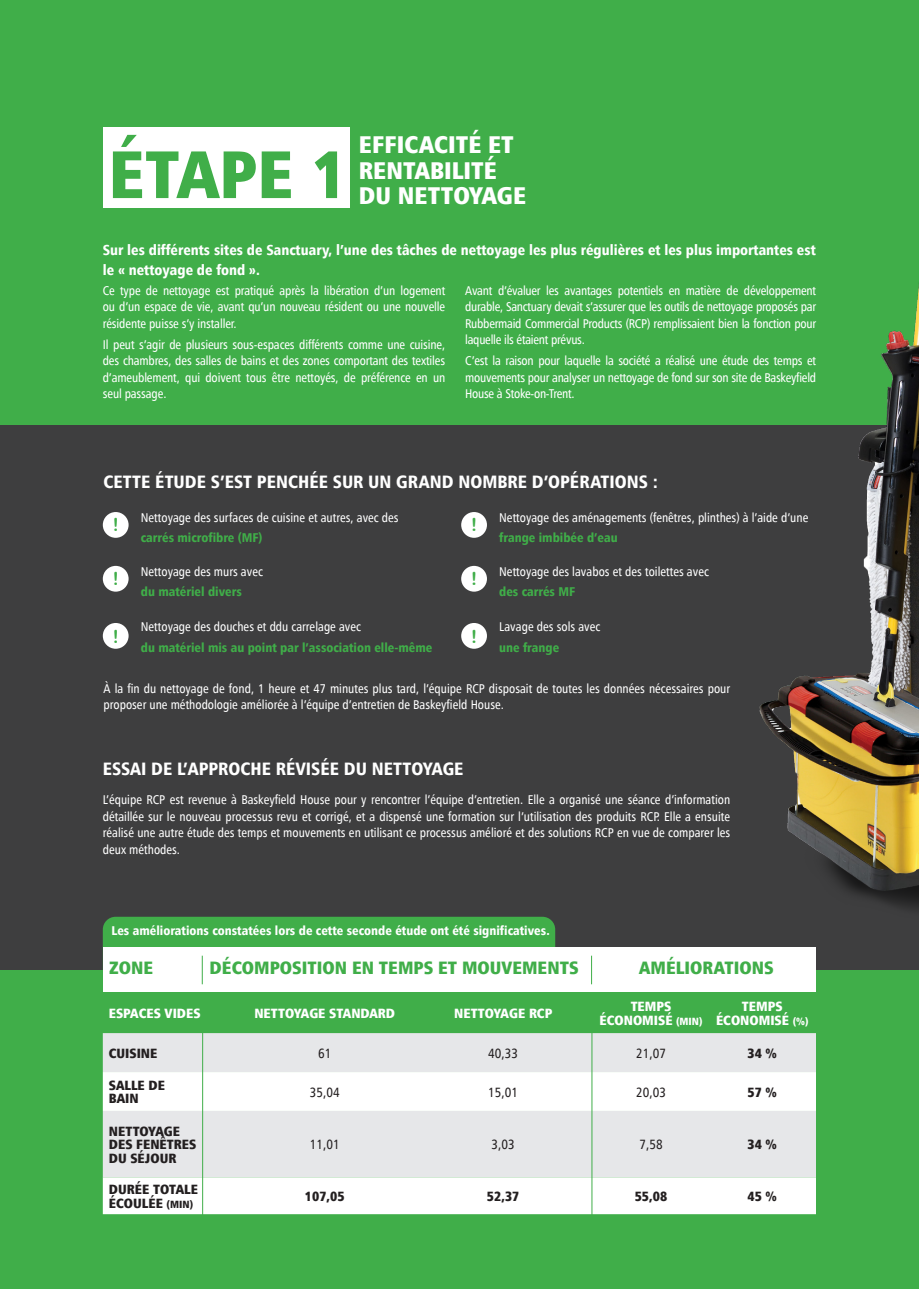
<style>
.page{position:relative;width:919px;height:1289px;background:#fff}
.page>*{position:absolute;margin:0;border:0;box-sizing:border-box;transform-origin:0 0}
.t1{font:900 condensed 67.2px "Humanist 777 BT";color:#40ae49}
.t2{font:900 condensed 24.3px/25.5px "Humanist 777 BT";color:#fff}
.t3{font:900 condensed 18px "Humanist 777 BT";color:#fff}
.t4{font:900 condensed 18px "Humanist 777 BT";color:#40ae49}
.t5{font:18px "Arial Rounded MT Bold";color:#40ae49}
.t6{font:900 condensed 14.55px/19.5px "Humanist 777 BT";color:#fff}
.t7{font:900 condensed 13.5px/13.5px "Humanist 777 BT";color:#231f20}
.t8{font:900 condensed 13.5px/13.5px "Humanist 777 BT";color:#fff;text-align:center}
.t9{font:13.5px "Humanist 777 BT Cn Rm";color:#231f20}
.t10{font:12.75px/16.5px "Humanist 777 BT Cn Rm";color:#fff;text-align:justify}
.t11{font:900 condensed 12.75px "Humanist 777 BT";color:#40ae49}
.t12{font:900 condensed 12.75px "Humanist 777 BT";color:#fff}
.s1{font-size:10.5px}
</style>
<div class="page">
<div style="left:0;top:0;width:918px;height:1288px;background:#40ae49"></div>
<div style="left:0;top:425px;width:918px;height:544px;background:#3e3e3f"></div>
<div style="left:103px;top:128px;width:247px;height:80px;background:#fff"></div>
<img style="left:759px;top:294px;width:159px;height:616px">
<div style="left:103px;top:512px;width:26px;height:26px;background:#fff;border-radius:50%"></div>
<div style="left:103px;top:566px;width:26px;height:25px;background:#fff;border-radius:50%"></div>
<div style="left:461px;top:512px;width:26px;height:26px;background:#fff;border-radius:50%"></div>
<div style="left:461px;top:566px;width:26px;height:25px;background:#fff;border-radius:50%"></div>
<div style="left:103px;top:623px;width:26px;height:25px;background:#fff;border-radius:50%"></div>
<div style="left:461px;top:623px;width:26px;height:25px;background:#fff;border-radius:50%"></div>
<div style="left:103px;top:916px;width:452px;height:79px;background:#40ae49;border-radius:13px"></div>
<div style="left:103px;top:947px;width:712px;height:45px;background:#fff"></div>
<svg style="left:591px;top:955px;width:1px;height:29px"></svg>
<div style="left:103px;top:1033px;width:712px;height:38px;background:#e6e7e9"></div>
<svg style="left:103px;top:1071px;width:712px;height:143px;background:#f2f3f4"></svg>
<svg style="left:202px;top:955px;width:1px;height:29px"></svg>
<hr style="left:202px;top:1007px;width:1px;height:215px;background:#40ae49">
<hr style="left:591px;top:1007px;width:1px;height:215px;background:#40ae49">
<p class="t1" style="left:108px;top:131px;width:241px">ÉTAPE 1</p>
<p class="t2" style="left:359px;top:131px;width:169px">EFFICACITÉ ET<br>RENTABILITÉ<br>DU NETTOYAGE</p>
<p class="t6" style="left:103px;top:240px;width:714px">Sur les différents sites de Sanctuary, l’une des tâches de nettoyage les plus régulières et les plus importantes est le « nettoyage de fond ».</p>
<p class="t10" style="left:103px;top:282px;width:344px">Ce type de nettoyage est pratiqué après la libération d’un logement ou d’un espace de vie, avant qu’un nouveau résident ou une nouvelle résidente puisse s’y installer.</p>
<p class="t10" style="left:103px;top:335px;width:344px">Il peut s’agir de plusieurs sous-espaces différents comme une cuisine, des chambres, des salles de bains et des zones comportant des textiles d’ameublement, qui doivent tous être nettoyés, de préférence en un seul passage.</p>
<p class="t10" style="left:465px;top:282px;width:352px">Avant d’évaluer les avantages potentiels en matière de développement durable, Sanctuary devait s’assurer que les outils de nettoyage proposés par Rubbermaid Commercial Products (RCP) remplissaient bien la fonction pour laquelle ils étaient prévus.</p>
<p class="t10" style="left:465px;top:352px;width:352px">C’est la raison pour laquelle la société a réalisé une étude des temps et mouvements pour analyser un nettoyage de fond sur son site de Baskeyfield House à Stoke-on-Trent.</p>
<p class="t3" style="left:103px;top:470px;width:556px">CETTE ÉTUDE S’EST PENCHÉE SUR UN GRAND NOMBRE D’OPÉRATIONS :</p>
<p class="t5" style="left:113px;top:514px;width:7px">!</p>
<p class="t5" style="left:113px;top:567px;width:7px">!</p>
<p class="t10" style="left:141px;top:509px;width:259px">Nettoyage des surfaces de cuisine et autres, avec des</p>
<p class="t11" style="left:141px;top:530px;width:123px">carrés microfibre (MF)</p>
<p class="t10" style="left:141px;top:562px;width:123px">Nettoyage des murs avec</p>
<p class="t11" style="left:141px;top:583px;width:102px">du matériel divers</p>
<p class="t5" style="left:471px;top:514px;width:7px">!</p>
<p class="t5" style="left:471px;top:568px;width:7px">!</p>
<p class="t10" style="left:499px;top:509px;width:310px">Nettoyage des aménagements (fenêtres, plinthes) à l’aide d’une</p>
<p class="t11" style="left:499px;top:530px;width:120px">frange imbibée d’eau</p>
<p class="t10" style="left:499px;top:562px;width:211px">Nettoyage des lavabos et des toilettes avec</p>
<p class="t11" style="left:499px;top:583px;width:78px">des carrés MF</p>
<p class="t10" style="left:499px;top:618px;width:103px">Lavage des sols avec</p>
<p class="t11" style="left:499px;top:639px;width:62px">une frange</p>
<p class="t10" style="left:103px;top:680px;width:628px">À la fin du nettoyage de fond, 1 heure et 47 minutes plus tard, l’équipe RCP disposait de toutes les données nécessaires pour proposer une méthodologie améliorée à l’équipe d’entretien de Baskeyfield House.</p>
<p class="t10" style="left:141px;top:618px;width:222px">Nettoyage des douches et ddu carrelage avec</p>
<p class="t11" style="left:141px;top:639px;width:293px">du matériel mis au point par l’association elle-même</p>
<p class="t5" style="left:113px;top:625px;width:7px">!</p>
<p class="t5" style="left:471px;top:625px;width:7px">!</p>
<p class="t3" style="left:103px;top:757px;width:362px">ESSAI DE L’APPROCHE RÉVISÉE DU NETTOYAGE</p>
<p class="t10" style="left:103px;top:791px;width:629px">L’équipe RCP est revenue à Baskeyfield House pour y rencontrer l’équipe d’entretien. Elle a organisé une séance d’information détaillée sur le nouveau processus revu et corrigé, et a dispensé une formation sur l’utilisation des produits RCP. Elle a ensuite réalisé une autre étude des temps et mouvements en utilisant ce processus amélioré et des solutions RCP en vue de comparer les deux méthodes.</p>
<p class="t12" style="left:111px;top:922px;width:439px">Les améliorations constatées lors de cette seconde étude ont été significatives.</p>
<p class="t4" style="left:209px;top:956px;width:370px">DÉCOMPOSITION EN TEMPS ET MOUVEMENTS</p>
<p class="t4" style="left:639px;top:956px;width:136px">AMÉLIORATIONS</p>
<p class="t8" style="left:109px;top:1005px;width:93px">ESPACES VIDES</p>
<p class="t8" style="left:254px;top:1005px;width:142px">NETTOYAGE STANDARD</p>
<p class="t8" style="left:454px;top:1005px;width:100px">NETTOYAGE RCP</p>
<p class="t8" style="left:599px;top:999px;width:104px">TEMPS<br>ÉCONOMISÉ <span class="s1">(MIN)</span></p>
<p class="t8" style="left:716px;top:999px;width:94px">TEMPS<br>ÉCONOMISÉ <span class="s1">(%)</span></p>
<p class="t7" style="left:109px;top:1045px;width:50px">CUISINE</p>
<p class="t9" style="left:318px;top:1044px;width:15px">61</p>
<p class="t9" style="left:488px;top:1044px;width:31px">40,33</p>
<p class="t9" style="left:636px;top:1044px;width:31px">21,07</p>
<p class="t7" style="left:747px;top:1045px;width:31px">34 %</p>
<p class="t7" style="left:109px;top:1077px;width:58px">SALLE DE<br>BAIN</p>
<p class="t9" style="left:310px;top:1083px;width:31px">35,04</p>
<p class="t9" style="left:488px;top:1083px;width:31px">15,01</p>
<p class="t9" style="left:636px;top:1083px;width:31px">20,03</p>
<p class="t7" style="left:747px;top:1084px;width:31px">57 %</p>
<p class="t7" style="left:109px;top:1123px;width:89px">NETTOYAGE<br>DES FENÊTRES<br>DU SÉJOUR</p>
<p class="t4" style="left:109px;top:956px;width:45px">ZONE</p>
<p class="t9" style="left:310px;top:1136px;width:31px">11,01</p>
<p class="t9" style="left:491px;top:1136px;width:25px">3,03</p>
<p class="t9" style="left:639px;top:1136px;width:25px">7,58</p>
<p class="t7" style="left:747px;top:1137px;width:31px">34 %</p>
<p class="t7" style="left:109px;top:1182px;width:91px">DURÉE TOTALE<br>ÉCOULÉE <span class="s1">(MIN)</span></p>
<p class="t7" style="left:305px;top:1188px;width:41px">107,05</p>
<p class="t7" style="left:487px;top:1188px;width:34px">52,37</p>
<p class="t7" style="left:634px;top:1188px;width:34px">55,08</p>
<p class="t7" style="left:747px;top:1188px;width:31px">45 %</p>
</div>
